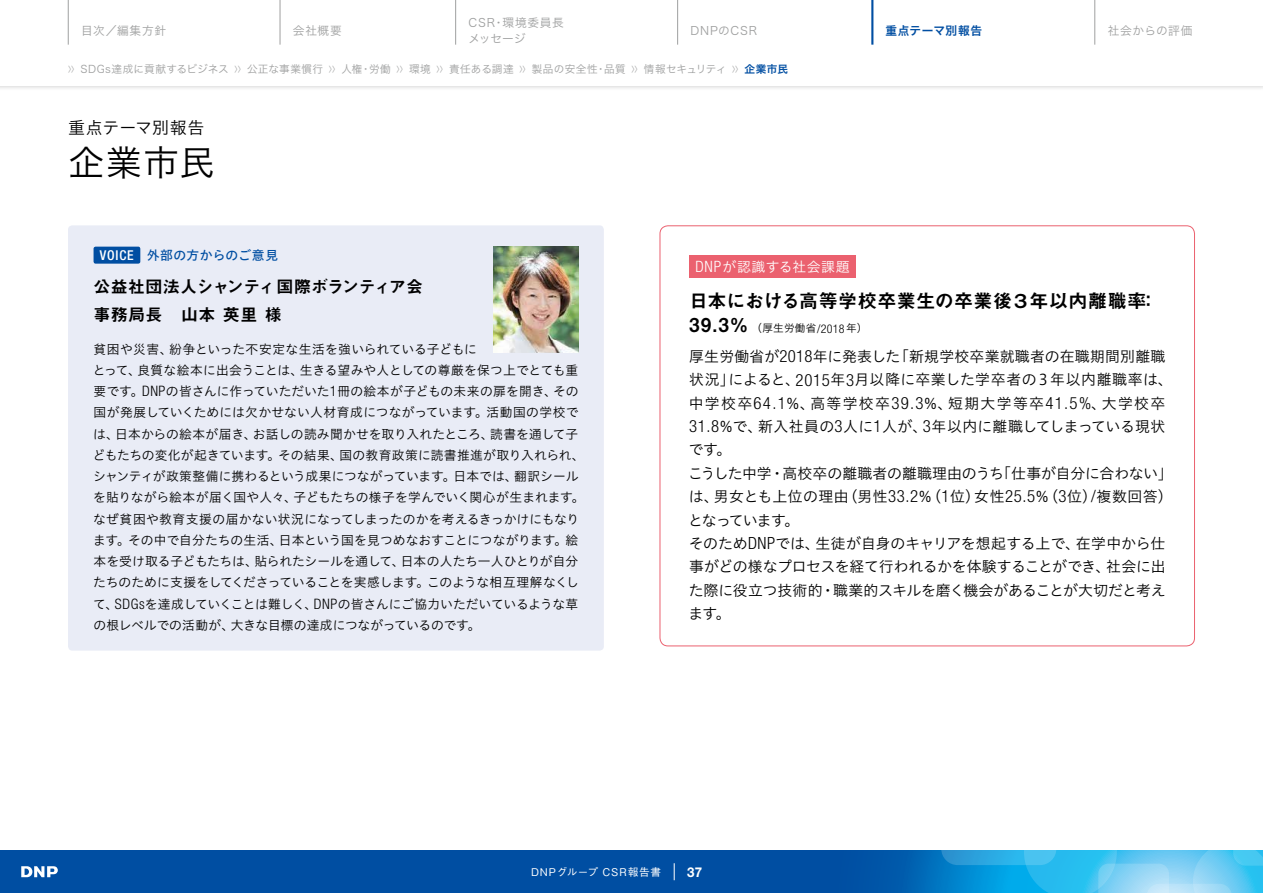
<style>
.page{position:relative;width:1263px;height:893px;background:#fff}
.page>*{position:absolute;margin:0;border:0;box-sizing:border-box;transform-origin:0 0}
.t1{font:36.15px "Hiragino UD Sans Std N W3";color:#000}
.t2{font:19.2px "Midashi Go Pr 6 MB31";letter-spacing:.015em;color:#000}
.t3{font:16.95px/27.6px "Midashi Go Pr 6 MB31";color:#000}
.t4{font:16.95px "Hiragino UD Sans Std N W3";letter-spacing:.01em;color:#000}
.t5{font:14.85px/23.4px "Hiragino UD Sans Std N W3";color:#000}
.t6{font:13.8px "Hiragino UD Sans Std N W3";letter-spacing:.035em;color:#fff}
.t7{font:700 13.5px "Helvetica Neue LT Std";color:#fff}
.t8{font:12.75px/21.3px "Hiragino UD Sans Std N W3";color:#000}
.t9{font:12.75px "Hiragino UD Sans Std N W5";letter-spacing:.04em;color:#004ea2}
.t10{font:11.7px/15.9px "Hira Kaku Pro W3";letter-spacing:.06em;color:#9fa0a0}
.t11{font:11.7px "Hira Kaku Pro W6";letter-spacing:.055em;color:#004ea2}
.t12{font:10.65px "Hira Kaku Pro W3";letter-spacing:.025em;color:#9fa0a0}
.t13{font:10.65px "Hiragino UD Sans Std N W3";letter-spacing:.02em;color:#000}
.t14{font:500 10.65px "Gothic BBB Pr 6";letter-spacing:.07em;color:#fff}
.s1{font-size:7.5px}
.s2{font-family:"Hira Kaku Pro W6";color:#004ea2}
.s3{font-family:"Helvetica Neue LT Std";font-weight:500;font-stretch:condensed;font-size:13.5px;color:#fff}
.s4{font-family:"Helvetica Neue LT Std";font-weight:300;font-stretch:condensed;font-size:14.4px}
.s5{font-family:"Helvetica Neue LT Std";font-weight:300;font-stretch:condensed;font-size:15.6px}
.s6{font-family:"Midashi Go Pr 6 MB31";font-size:19.2px}
.s7{font-family:"Helvetica Neue LT Std";font-weight:300;font-stretch:condensed;font-size:12px}
.s8{font-family:"Helvetica Neue LT Std";font-weight:300;font-stretch:condensed;font-size:16.8px}
</style>
<div class="page">
<div style="left:0;top:850px;width:1263px;height:43px;background:#004ea2"></div>
<svg style="left:941px;top:850px;width:322px;height:43px"></svg>
<div style="left:0;top:0;width:1263px;height:91px;background:#000;opacity:.15"></div>
<div style="left:0;top:0;width:1263px;height:85px;background:#fff"></div>
<svg style="left:21px;top:866px;width:37px;height:11px"></svg>
<svg style="left:674px;top:863px;width:1px;height:17px"></svg>
<hr style="left:68px;top:0;width:1px;height:45px;background:#9fa0a0">
<hr style="left:280px;top:0;width:1px;height:45px;background:#9fa0a0">
<hr style="left:677px;top:0;width:1px;height:45px;background:#9fa0a0">
<hr style="left:871px;top:0;width:2px;height:45px;background:#004ea2">
<hr style="left:1094px;top:0;width:1px;height:45px;background:#9fa0a0">
<hr style="left:455px;top:0;width:1px;height:45px;background:#9fa0a0">
<div style="left:689px;top:255px;width:167px;height:22px;background:#eb616f"></div>
<div style="left:68px;top:225px;width:536px;height:426px;background:#e9ecf6;border-radius:4px"></div>
<div style="left:94px;top:247px;width:46px;height:17px;background:#004ea2;border-radius:2px"></div>
<img style="left:493px;top:247px;width:85px;height:106px">
<p class="t10" style="left:469px;top:14px;width:97px">CSR・環境委員長メッセージ</p>
<p class="t10" style="left:81px;top:22px;width:86px">目次／編集方針</p>
<p class="t10" style="left:293px;top:22px;width:50px">会社概要</p>
<p class="t10" style="left:691px;top:22px;width:68px">DNPのCSR</p>
<p class="t11" style="left:885px;top:20px;width:98px">重点テーマ別報告</p>
<p class="t10" style="left:1108px;top:22px;width:86px">社会からの評価</p>
<p class="t12" style="left:68px;top:59px;width:722px"><span class="s1">〉〉</span> SDGs達成に貢献するビジネス <span class="s1">〉〉</span> 公正な事業慣行 <span class="s1">〉〉</span> 人権・労働 <span class="s1">〉〉</span> 環境 <span class="s1">〉〉</span> 責任ある調達 <span class="s1">〉〉</span> 製品の安全性・品質 <span class="s1">〉〉</span> 情報セキュリティ <span class="s1">〉〉</span> <span class="s2">企業市民</span></p>
<h3 class="t4" style="left:68px;top:115px;width:138px">重点テーマ別報告</h3>
<h1 class="t1" style="left:68px;top:135px;width:148px">企業市民</h1>
<p class="t9" style="left:100px;top:245px;width:180px"><span class="s3">VOICE</span> 外部の方からのご意見</p>
<h3 class="t3" style="left:94px;top:273px;width:349px">公益社団法人シャンティ国際ボランティア会　事務局長　山本 英里 様</h3>
<p class="t8" style="left:93px;top:337px;width:493px">貧困や災害、紛争といった不安定な生活を強いられている子どもに<br>とって、良質な絵本に出会うことは、生きる望みや人としての尊厳を保つ上でとても重要です。<span class="s4">DNP</span>の皆さんに作っていただいた<span class="s4">1</span>冊の絵本が子どもの未来の扉を開き、その国が発展していくためには欠かせない人材育成につながっています。活動国の学校では、日本からの絵本が届き、お話しの読み聞かせを取り入れたところ、読書を通して子どもたちの変化が起きています。その結果、国の教育政策に読書推進が取り入れられ、シャンティが政策整備に携わるという成果につながっています。日本では、翻訳シールを貼りながら絵本が届く国や人々、子どもたちの様子を学んでいく関心が生まれます。なぜ貧困や教育支援の届かない状況になってしまったのかを考えるきっかけにもなります。その中で自分たちの生活、日本という国を見つめなおすことにつながります。絵本を受け取る子どもたちは、貼られたシールを通して、日本の人たち一人ひとりが自分たちのために支援をしてくださっていることを実感します。このような相互理解なくして、<span class="s4">SDGs</span>を達成していくことは難しく、<span class="s4">DNP</span>の皆さんにご協力いただいているような草の根レベルでの活動が、大きな目標の達成につながっているのです。</p>
<p class="t6" style="left:695px;top:256px;width:156px"><span class="s5">DNP</span>が認識する社会課題</p>
<h2 class="t2" style="left:689px;top:285px;width:470px">日本における高等学校卒業生の卒業後３年以内離職率：</h2>
<p class="t13" style="left:689px;top:320px;width:180px"><span class="s6">39.3％</span> （厚生労働省<span class="s7">/2018</span>年）</p>
<p class="t5" style="left:688px;top:344px;width:486px">厚生労働省が<span class="s8">2018</span>年に発表した「新規学校卒業就職者の在職期間別離職状況」によると、<span class="s8">2015</span>年<span class="s8">3</span>月以降に卒業した学卒者の３年以内離職率は、中学校卒<span class="s8">64.1</span>％、高等学校卒<span class="s8">39.3</span>％、短期大学等卒<span class="s8">41.5%</span>、大学校卒<br><span class="s8">31.8</span>％で、新入社員の<span class="s8">3</span>人に<span class="s8">1</span>人が、<span class="s8">3</span>年以内に離職してしまっている現状です。<br>こうした中学・高校卒の離職者の離職理由のうち「仕事が自分に合わない」は、男女とも上位の理由（男性<span class="s8">33.2</span>％（<span class="s8">1</span>位）女性<span class="s8">25.5</span>％（<span class="s8">3</span>位）<span class="s8">/</span>複数回答）となっています。<br>そのため<span class="s8">DNP</span>では、生徒が自身のキャリアを想起する上で、在学中から仕事がどの様なプロセスを経て行われるかを体験することができ、社会に出た際に役立つ技術的・職業的スキルを磨く機会があることが大切だと考えます。</p>
<p class="t14" style="left:531px;top:863px;width:132px">DNPグループ CSR報告書</p>
<p class="t7" style="left:687px;top:863px;width:16px">37</p>
</div>
